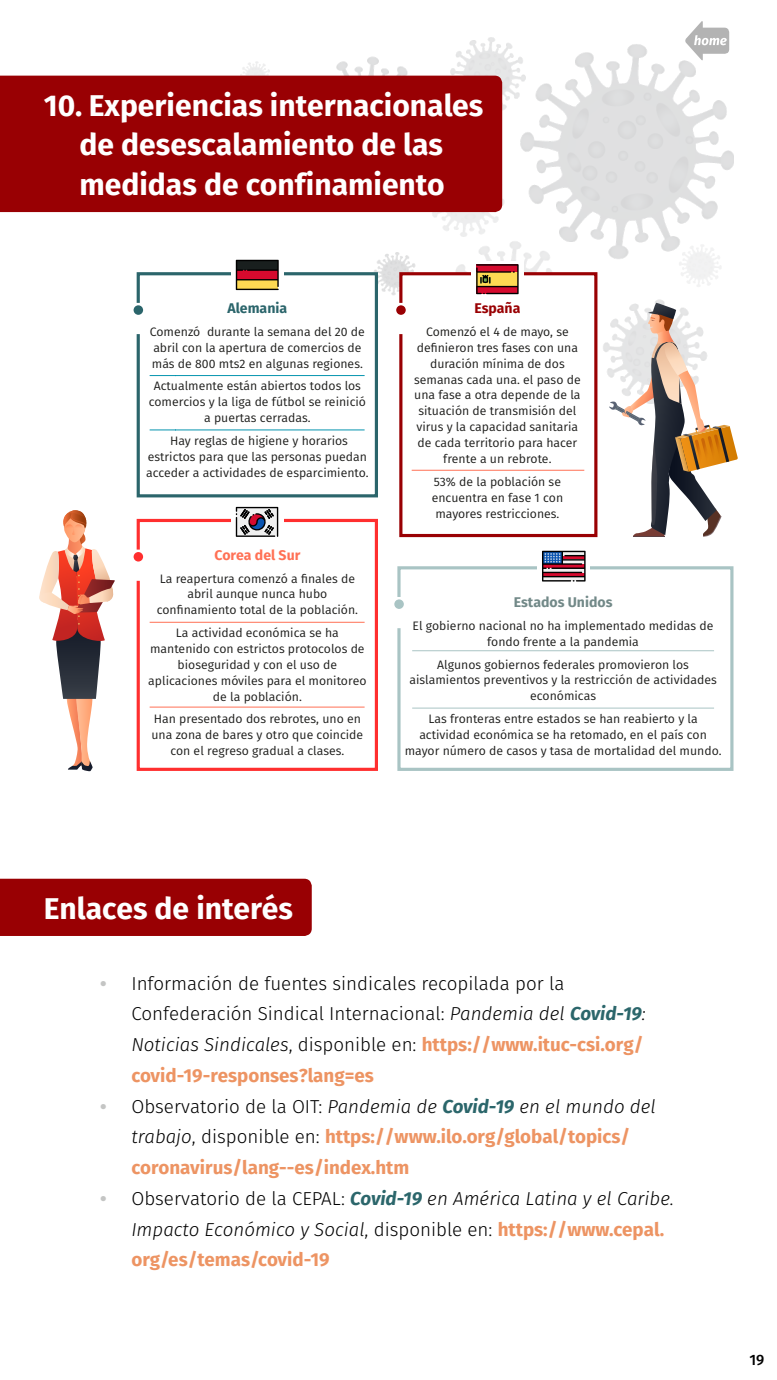
<style>
.page{position:relative;width:777px;height:1380px;background:#fff}
.page>*{position:absolute;margin:0;border:0;box-sizing:border-box;transform-origin:0 0}
.t1{font:700 30px/39.6px "Fira Sans";color:#fff;text-align:center}
.t2{font:300 18.75px/30.8px "Fira Sans";color:#000}
.t3{font:700 18.75px/30.8px "Fira Sans";color:#ed9463}
.t4{font:italic 300 18.75px/30.8px "Fira Sans";color:#000}
.t5{font:500 15px "Fira Sans";color:#000}
.t6{font:700 14.06px "Fira Sans";color:#728988}
.t7{font:700 14.06px "Fira Sans";color:#ff7155}
.t8{font:700 14.06px "Fira Sans";color:#2b656b}
.t9{font:700 14.06px "Fira Sans";color:#990003}
.t10{font:12.25px/15.9px "Fira Sans";color:#1d1d1b;text-align:center}
.s1{font-weight:700;color:#c4c5c4}
.s2{font-style:italic}
.s3{font-weight:700;font-style:italic;color:#2b666b}
.s4{font-weight:700;color:#ed9463}
.s5{color:#c4c5c4}
.s6{font-weight:300;color:#000}
.s7{font-weight:300;font-style:italic;color:#000}
.s8{font-style:italic;color:#2b666b}
.s9{font-weight:700;font-style:normal;color:#c4c5c4}
.s10{font-style:normal}
.s11{font-weight:700;color:#2b666b}
.s12{font-weight:700;font-style:normal;color:#ed9463}
</style>
<div class="page">
<img style="left:240px;top:38px;width:492px;height:337px">
<svg style="left:684px;top:21px;width:45px;height:41px"></svg>
<div style="left:0;top:76px;width:502px;height:136px;background:#990003"></div>
<div style="left:0;top:879px;width:311px;height:57px;background:#990003"></div>
<svg style="left:39px;top:510px;width:76px;height:261px"></svg>
<svg style="left:608px;top:303px;width:129px;height:234px"></svg>
<svg style="left:397px;top:271px;width:201px;height:267px"></svg>
<div style="left:396px;top:305px;width:9px;height:10px;background:#990003;border-radius:50%"></div>
<div style="left:471px;top:261px;width:52px;height:37px;background:#fff"></div>
<svg style="left:476px;top:264px;width:42px;height:30px"></svg>
<svg style="left:136px;top:271px;width:243px;height:227px"></svg>
<div style="left:133px;top:305px;width:10px;height:10px;background:#2b656b;border-radius:50%"></div>
<svg style="left:231px;top:261px;width:52px;height:37px"></svg>
<svg style="left:236px;top:260px;width:42px;height:30px"></svg>
<hr style="left:149px;top:375px;width:215px;height:1px;background:#bfbfbf">
<hr style="left:149px;top:429px;width:215px;height:1px;background:#bfbfbf">
<svg style="left:135px;top:518px;width:243px;height:253px"></svg>
<div style="left:133px;top:552px;width:10px;height:10px;background:#ff2f2f;border-radius:50%"></div>
<div style="left:231px;top:508px;width:52px;height:36px;background:#fff"></div>
<hr style="left:149px;top:622px;width:215px;height:1px;background:#ff7155">
<hr style="left:149px;top:707px;width:215px;height:1px;background:#ff7155">
<hr style="left:411px;top:470px;width:173px;height:1px;background:#ff7155">
<svg style="left:236px;top:507px;width:42px;height:30px"></svg>
<svg style="left:396px;top:566px;width:338px;height:205px"></svg>
<div style="left:394px;top:599px;width:9px;height:10px;background:#a9c4c4;border-radius:50%"></div>
<div style="left:537px;top:550px;width:52px;height:36px;background:#fff"></div>
<hr style="left:412px;top:650px;width:301px;height:1px;background:#a9c4c4">
<hr style="left:412px;top:708px;width:301px;height:1px;background:#a9c4c4">
<svg style="left:542px;top:551px;width:43px;height:31px"></svg>
<h1 class="t1" style="left:44px;top:83px;width:441px">10. Experiencias internacionales de desescalamiento de las medidas de confinamiento</h1>
<p class="t8" style="left:227px;top:296px;width:61px">Alemania</p>
<p class="t10" style="left:150px;top:323px;width:216px;text-align:left">Comenzó durante la semana del 20 de abril con la apertura de comercios de más de 800 mts2 en algunas regiones.</p>
<p class="t10" style="left:149px;top:378px;width:219px">Actualmente están abiertos todos los comercios y la liga de fútbol se reinició a puertas cerradas.</p>
<p class="t10" style="left:146px;top:432px;width:224px">Hay reglas de higiene y horarios estrictos para que las personas puedan acceder a actividades de esparcimiento.</p>
<p class="t7" style="left:214px;top:543px;width:87px">Corea del Sur</p>
<p class="t10" style="left:157px;top:570px;width:203px">La reapertura comenzó a finales de abril aunque nunca hubo confinamiento total de la población.</p>
<p class="t10" style="left:148px;top:625px;width:220px">La actividad económica se ha mantenido con estrictos protocolos de bioseguridad y con el uso de aplicaciones móviles para el monitoreo de la población.</p>
<p class="t10" style="left:151px;top:711px;width:213px">Han presentado dos rebrotes, uno en una zona de bares y otro que coincide con el regreso gradual a clases.</p>
<p class="t9" style="left:474px;top:296px;width:48px">España</p>
<p class="t10" style="left:414px;top:323px;width:168px">Comenzó el 4 de mayo, se definieron tres fases con una duración mínima de dos semanas cada una. el paso de una fase a otra depende de la situación de transmisión del virus y la capacidad sanitaria de cada territorio para hacer frente a un rebrote.</p>
<p class="t10" style="left:431px;top:473px;width:133px">53% de la población se encuentra en fase 1 con mayores restricciones.</p>
<p class="t6" style="left:513px;top:590px;width:100px">Estados Unidos</p>
<p class="t10" style="left:412px;top:617px;width:302px">El gobierno nacional no ha implementado medidas de fondo frente a la pandemia</p>
<p class="t10" style="left:409px;top:656px;width:308px">Algunos gobiernos federales promovieron los aislamientos preventivos y la restricción de actividades económicas</p>
<p class="t10" style="left:404px;top:711px;width:318px">Las fronteras entre estados se han reabierto y la actividad económica se ha retomado, en el país con mayor número de casos y tasa de mortalidad del mundo.</p>
<h1 class="t1" style="left:44px;top:886px;width:250px">Enlaces de interés</h1>
<h2 class="t2" style="left:131px;top:968px;width:515px;text-indent:-31px"><span class="s1">•</span> Información de fuentes sindicales recopilada por la Confederación Sindical Internacional: <span class="s2">Pandemia del</span> <span class="s3">Covid-19</span><span class="s2">:<br>Noticias Sindicales</span>, disponible en: <span class="s4">https://www.ituc-csi.org/ covid-19-responses?lang=es</span></h2>
<h2 class="t3" style="left:131px;top:1089px;width:526px;text-indent:-31px"><span class="s5">•</span> <span class="s6">Observatorio de la OIT:</span> <span class="s7">Pandemia de</span> <span class="s8">Covid-19</span> <span class="s7">en el mundo del trabajo</span><span class="s6">, disponible en:</span> https://www.ilo.org/global/topics/ coronavirus/lang--es/index.htm</h2>
<h2 class="t4" style="left:131px;top:1183px;width:544px;text-indent:-31px"><span class="s9">•</span> <span class="s10">Observatorio de la CEPAL:</span> <span class="s11">Covid-19</span> en América Latina y el Caribe.<br>Impacto Económico y Social<span class="s10">, disponible en:</span> <span class="s12">https://www.cepal. org/es/temas/covid-19</span></h2>
<p class="t5" style="left:749px;top:1348px;width:16px">19</p>
</div>
